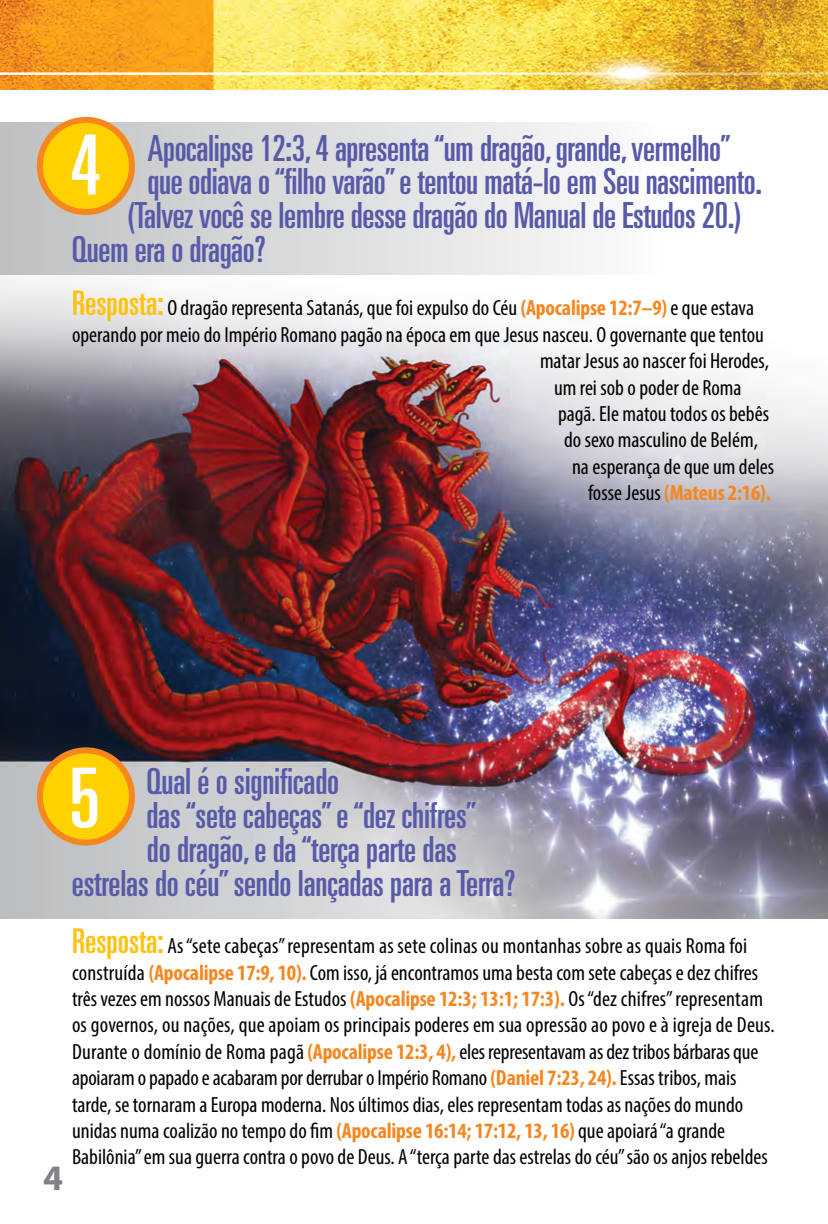
<style>
.page{position:relative;width:828px;height:1224px;background:#fff}
.page>*{position:absolute;margin:0;border:0;box-sizing:border-box;transform-origin:0 0}
.t1{font:ultra-condensed 83px "Univers";color:#fff}
.t2{font:ultra-condensed 36px "Univers";letter-spacing:-.01em;color:#575aa8}
.t3{font:700 36px "Myriad Pro";color:#808285}
.t4{font:condensed 22px/26.4px "Myriad Pro";color:#000}
.t5{font:700 condensed 22px "Myriad Pro";letter-spacing:-.01em;color:#f6871f}
.s1{font-family:"Univers";font-stretch:ultra-condensed;font-size:34px;color:#ffc20e}
.s2{font-weight:700;color:#f6871f}
.s3{font-weight:400;color:#000}
</style>
<div class="page">
<img style="left:0;top:274px;width:828px;height:645px">
<div style="left:0;top:123px;width:658px;height:151px;background:linear-gradient(to right,#bebebe,#fbfcfd)"></div>
<div style="left:40px;top:120px;width:92px;height:92px;background:#ffd100;border-radius:50%"></div>
<div style="left:37px;top:117px;width:98px;height:98px;border:6px solid #f6871f;border-radius:50%"></div>
<div style="left:40px;top:750px;width:92px;height:93px;background:#ffd100;border-radius:50%"></div>
<div style="left:37px;top:747px;width:98px;height:99px;border:6px solid #f6871f;border-radius:50%"></div>
<img style="left:0;top:0;width:828px;height:90px">
<h1 class="t1" style="left:70px;top:118px;width:32px">4</h1>
<h2 class="t2" style="left:147px;top:127px;width:585px">Apocalipse 12:3, 4 apresenta “um dragão, grande, vermelho”</h2>
<h2 class="t2" style="left:147px;top:161px;width:616px">que odiava o “filho varão” e tentou matá-lo em Seu nascimento.</h2>
<h2 class="t2" style="left:127px;top:195px;width:617px">(Talvez você se lembre desse dragão do Manual de Estudos 20.)</h2>
<h2 class="t2" style="left:72px;top:229px;width:195px">Quem era o dragão?</h2>
<p class="t4" style="left:72px;top:295px;width:684px"><span class="s1">Resposta:</span> O dragão representa Satanás, que foi expulso do Céu <span class="s2">(Apocalipse 12:7–9)</span> e que estava</p>
<p class="t4" style="left:72px;top:321px;width:693px">operando por meio do Império Romano pagão na época em que Jesus nasceu. O governante que tentou</p>
<p class="t4" style="left:540px;top:347px;width:230px">matar Jesus ao nascer foi Herodes,</p>
<p class="t4" style="left:554px;top:374px;width:189px">um rei sob o poder de Roma</p>
<p class="t4" style="left:558px;top:400px;width:213px">pagã. Ele matou todos os bebês</p>
<p class="t4" style="left:564px;top:427px;width:196px">do sexo masculino de Belém,</p>
<p class="t4" style="left:572px;top:453px;width:204px">na esperança de que um deles</p>
<p class="t5" style="left:588px;top:479px;width:184px"><span class="s3">fosse Jesus</span> (Mateus 2:16).</p>
<h2 class="t3" style="left:43px;top:1155px;width:21px">4</h2>
<h1 class="t1" style="left:69px;top:751px;width:32px">5</h1>
<h2 class="t2" style="left:146px;top:760px;width:194px">Qual é o significado</h2>
<h2 class="t2" style="left:146px;top:794px;width:332px">das “sete cabeças” e “dez chifres”</h2>
<h2 class="t2" style="left:147px;top:828px;width:311px">do dragão, e da “terça parte das</h2>
<h2 class="t2" style="left:72px;top:862px;width:445px">estrelas do céu” sendo lançadas para a Terra?</h2>
<p class="t4" style="left:72px;top:932px;width:704px"><span class="s1">Resposta:</span> As “sete cabeças” representam as sete colinas ou montanhas sobre as quais Roma foi construída <span class="s2">(Apocalipse 17:9, 10).</span> Com isso, já encontramos uma besta com sete cabeças e dez chifres três vezes em nossos Manuais de Estudos <span class="s2">(Apocalipse 12:3; 13:1; 17:3).</span> Os “dez chifres” representam os governos, ou nações, que apoiam os principais poderes em sua opressão ao povo e à igreja de Deus.<br>Durante o domínio de Roma pagã <span class="s2">(Apocalipse 12:3, 4),</span> eles representavam as dez tribos bárbaras que apoiaram o papado e acabaram por derrubar o Império Romano <span class="s2">(Daniel 7:23, 24).</span> Essas tribos, mais tarde, se tornaram a Europa moderna. Nos últimos dias, eles representam todas as nações do mundo unidas numa coalizão no tempo do fim <span class="s2">(Apocalipse 16:14; 17:12, 13, 16)</span> que apoiará “a grande Babilônia” em sua guerra contra o povo de Deus. A “terça parte das estrelas do céu” são os anjos rebeldes</p>
</div>
